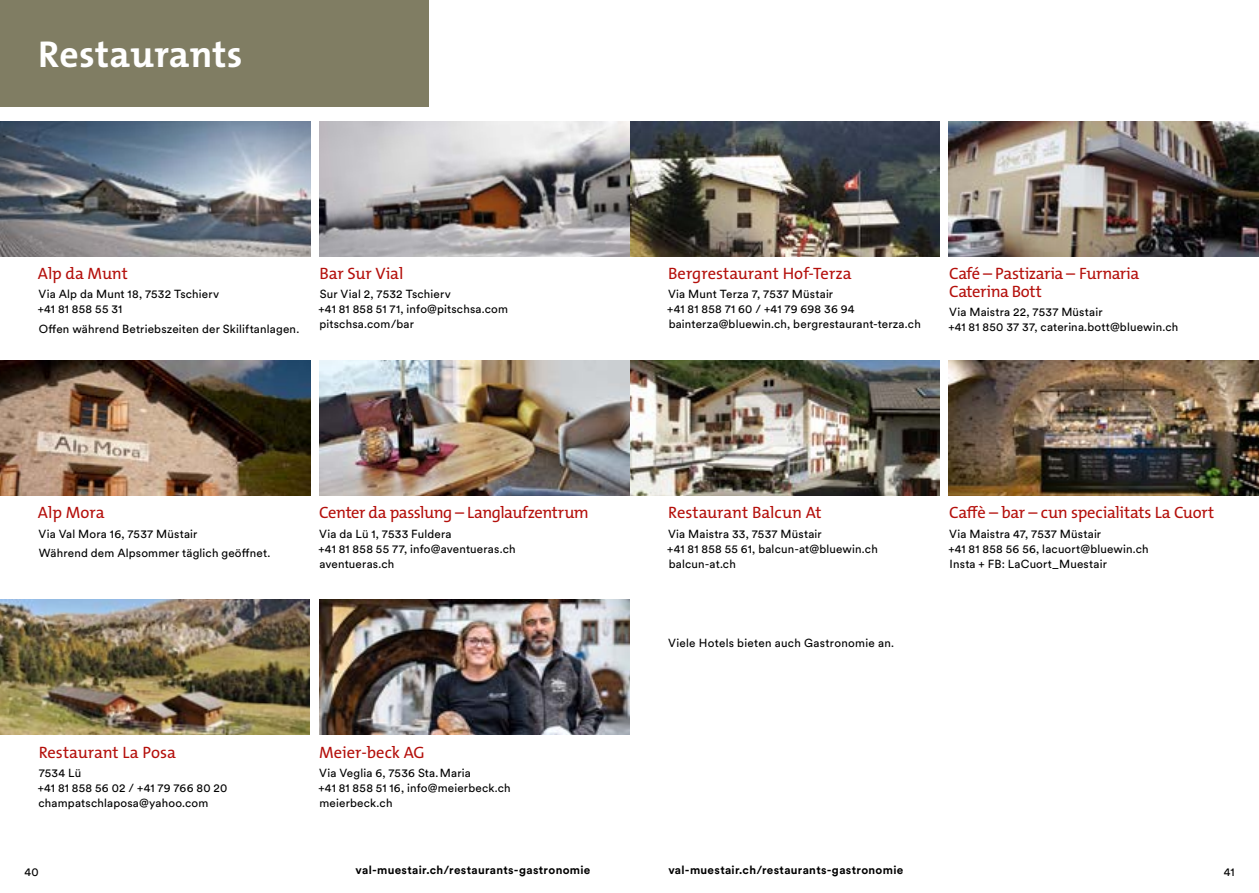
<style>
.page{position:relative;width:1259px;height:893px;background:#fff}
.page>*{position:absolute;margin:0;border:0;box-sizing:border-box;transform-origin:0 0}
.t1{font:700 37.5px "The Mix B W7";letter-spacing:.01em;color:#fff}
.t2{font:16.5px/18px "The Mix B W5 Plain";letter-spacing:-.015em;color:#b40f0b}
.t3{font:11.7px/15px "Circulargraubuenden";letter-spacing:.015em;color:#000}
.t4{font:700 11.7px "Circulargraubuenden";letter-spacing:.025em;color:#000}
</style>
<div class="page">
<img style="left:319px;top:122px;width:621px;height:134px">
<img style="left:949px;top:122px;width:310px;height:134px">
<img style="left:319px;top:361px;width:621px;height:134px">
<img style="left:949px;top:361px;width:310px;height:134px">
<img style="left:319px;top:600px;width:310px;height:135px">
<img style="left:0;top:600px;width:310px;height:135px">
<img style="left:0;top:361px;width:310px;height:134px">
<img style="left:0;top:122px;width:310px;height:134px">
<div style="left:0;top:0;width:428px;height:107px;background:#807d63"></div>
<h1 class="t1" style="left:38px;top:30px;width:206px">Restaurants</h1>
<h2 class="t2" style="left:38px;top:265px;width:91px">Alp da Munt</h2>
<p class="t3" style="left:38px;top:286px;width:183px">Via Alp da Munt 18, 7532 Tschierv +41 81 858 55 31</p>
<p class="t3" style="left:39px;top:321px;width:262px">Offen während Betriebszeiten der Skiliftanlagen.</p>
<h2 class="t2" style="left:319px;top:265px;width:85px">Bar Sur Vial</h2>
<p class="t3" style="left:318px;top:286px;width:191px">Sur Vial 2, 7532 Tschierv<br>+41 81 858 51 71, info@pitschsa.com pitschsa.com/bar</p>
<h2 class="t2" style="left:38px;top:504px;width:68px">Alp Mora</h2>
<p class="t3" style="left:39px;top:523px;width:233px;line-height:19.2px">Via Val Mora 16, 7537 Müstair<br>Während dem Alpsommer täglich geöffnet.</p>
<h2 class="t2" style="left:319px;top:504px;width:271px">Center da passlung – Langlaufzentrum</h2>
<p class="t3" style="left:318px;top:525px;width:199px">Via da Lü 1, 7533 Fuldera<br>+41 81 858 55 77, info@aventueras.ch aventueras.ch</p>
<h2 class="t2" style="left:39px;top:743px;width:139px">Restaurant La Posa</h2>
<p class="t3" style="left:38px;top:765px;width:191px">7534 Lü<br>+41 81 858 56 02 / +41 79 766 80 20 champatschlaposa@yahoo.com</p>
<h2 class="t2" style="left:319px;top:743px;width:107px">Meier-beck AG</h2>
<p class="t3" style="left:318px;top:765px;width:194px">Via Veglia 6, 7536 Sta.Maria<br>+41 81 858 51 16, info@meierbeck.ch meierbeck.ch</p>
<h2 class="t2" style="left:668px;top:265px;width:185px">Bergrestaurant Hof-Terza</h2>
<p class="t3" style="left:667px;top:286px;width:255px">Via Munt Terza 7, 7537 Müstair<br>+41 81 858 71 60 / +41 79 698 36 94 bainterza@bluewin.ch, bergrestaurant-terza.ch</p>
<h2 class="t2" style="left:949px;top:265px;width:192px">Café – Pastizaria – Furnaria<br>Caterina Bott</h2>
<p class="t3" style="left:948px;top:304px;width:231px">Via Maistra 22, 7537 Müstair<br>+41 81 850 37 37, caterina.bott@bluewin.ch</p>
<h2 class="t2" style="left:668px;top:504px;width:155px">Restaurant Balcun At</h2>
<p class="t3" style="left:667px;top:525px;width:212px">Via Maistra 33, 7537 Müstair<br>+41 81 858 55 61, balcun-at@bluewin.ch balcun-at.ch</p>
<p class="t3" style="left:668px;top:635px;width:228px">Viele Hotels bieten auch Gastronomie an.</p>
<h2 class="t2" style="left:949px;top:504px;width:267px">Caffè – bar – cun specialitats La Cuort</h2>
<p class="t3" style="left:948px;top:525px;width:202px">Via Maistra 47, 7537 Müstair<br>+41 81 858 56 56, lacuort@bluewin.ch<br>Insta + FB: LaCuort_Muestair</p>
<p class="t4" style="left:355px;top:862px;width:236px">val-muestair.ch/restaurants-gastronomie</p>
<p class="t4" style="left:668px;top:862px;width:236px">val-muestair.ch/restaurants-gastronomie</p>
<p class="t3" style="left:24px;top:864px;width:16px">40</p>
<p class="t3" style="left:1223px;top:864px;width:12px">41</p>
</div>
